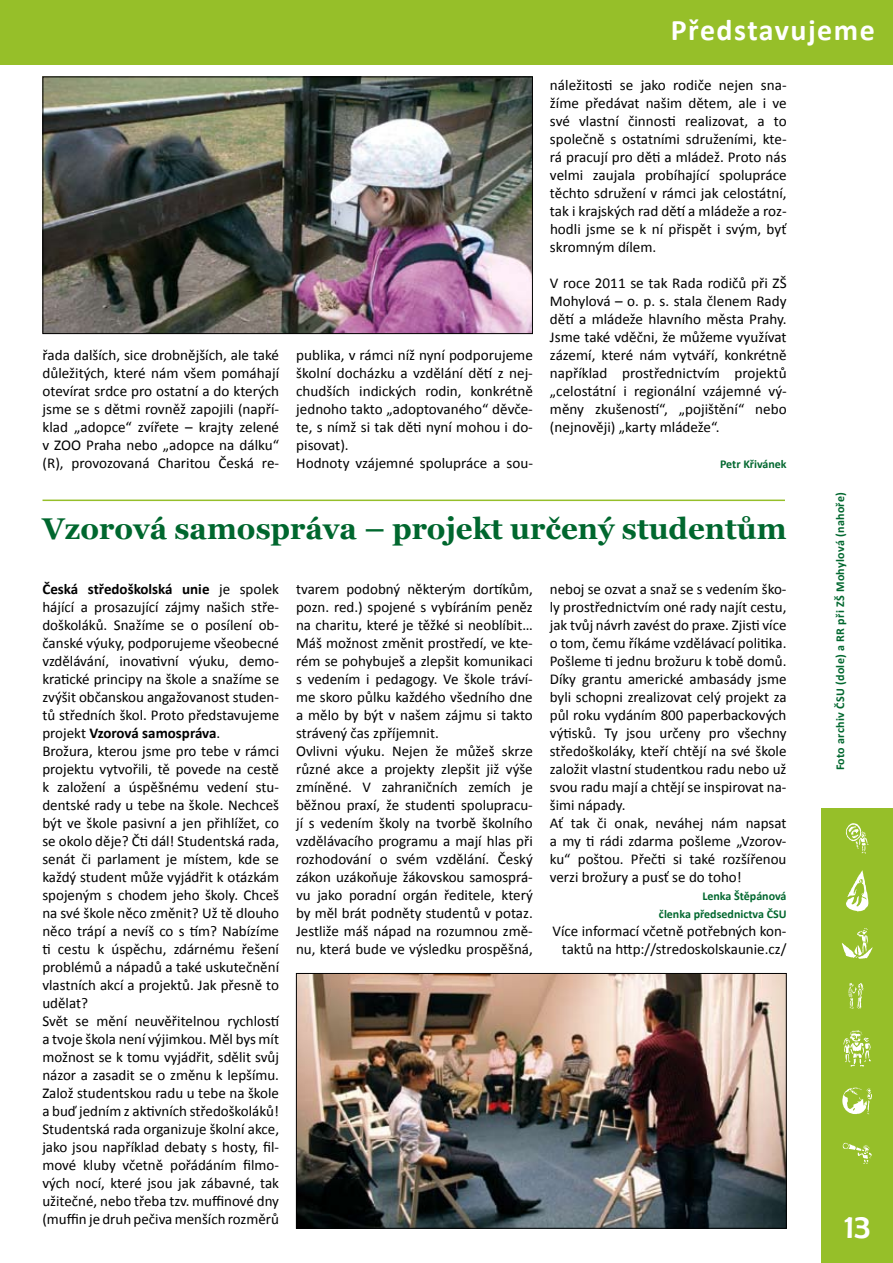
<style>
.page{position:relative;width:893px;height:1263px;background:#fff}
.page>*{position:absolute;margin:0;border:0;box-sizing:border-box;transform-origin:0 0}
.t1{font:34.5px "Berlin Sans FB";color:#fff}
.t2{font:700 30px "Georgia";color:#00672e}
.t3{font:700 30px "Calibri";letter-spacing:.05em;color:#fff}
.t4{font:15px/18px "Calibri";color:#000}
.t5{font:700 12px/18px "Calibri";color:#00672e;text-align:right}
.t6{font:700 12px "Calibri";letter-spacing:.025em;color:#00672e}
.s1{font-weight:700}
</style>
<div class="page">
<div style="left:821px;top:809px;width:72px;height:454px;background:#96bf29"></div>
<div style="left:0;top:0;width:893px;height:64px;background:#96bf29"></div>
<svg style="left:843px;top:1143px;width:29px;height:21px"></svg>
<svg style="left:842px;top:1087px;width:30px;height:27px"></svg>
<svg style="left:848px;top:983px;width:16px;height:26px"></svg>
<svg style="left:842px;top:928px;width:31px;height:31px"></svg>
<svg style="left:846px;top:870px;width:23px;height:41px"></svg>
<svg style="left:846px;top:823px;width:22px;height:30px"></svg>
<svg style="left:843px;top:1030px;width:28px;height:37px"></svg>
<hr style="left:43px;top:500px;width:742px;height:1px;background:#96bf29">
<img style="left:45px;top:79px;width:486px;height:253px">
<div style="left:43px;top:77px;width:490px;height:257px;border:1px solid #000"></div>
<img style="left:298px;top:975px;width:487px;height:252px">
<div style="left:296px;top:973px;width:491px;height:256px;border:1px solid #000"></div>
<p class="t4" style="left:43px;top:346px;width:238px;text-align:justify">řada dalších, sice drobnějších, ale také důležitých, které nám všem pomáhají otevírat srdce pro ostatní a do kterých jsme se s dětmi rovněž zapojili (napří&shy;klad „adopce“ zvířete – krajty zelené v ZOO Praha nebo „adopce na dálku“ (R), provozovaná Charitou Česká re-</p>
<p class="t4" style="left:296px;top:346px;width:238px">publika, v rámci níž nyní podporujeme školní docházku a vzdělání dětí z nej&shy;chudších indických rodin, konkrétně jednoho takto „adoptovaného“ děvče&shy;te, s nímž si tak děti nyní mohou i do&shy;pisovat).<br>Hodnoty vzájemné spolupráce a sou-</p>
<h2 class="t3" style="left:671px;top:8px;width:206px">Představujeme</h2>
<p class="t4" style="left:550px;top:76px;width:238px;text-align:justify">náležitosti se jako rodiče nejen sna&shy;žíme předávat našim dětem, ale i ve své vlastní činnosti realizovat, a to společně s ostatními sdruženími, kte&shy;rá pracují pro děti a mládež. Proto nás velmi zaujala probíhající spolupráce těchto sdružení v rámci jak celostátní, tak i krajských rad dětí a mládeže a roz&shy;hodli jsme se k ní přispět i svým, byť skromným dílem.</p>
<p class="t4" style="left:550px;top:274px;width:238px;text-align:justify">V roce 2011 se tak Rada rodičů při ZŠ Mohylová – o. p. s. stala členem Rady dětí a mládeže hlavního města Prahy.<br>Jsme také vděčni, že můžeme využívat zázemí, které nám vytváří, konkrétně například prostřednictvím projektů „celostátní i regionální vzájemné vý&shy;měny zkušeností“, „pojištění“ nebo (nejnověji) „karty mládeže“.</p>
<p class="t5" style="left:720px;top:455px;width:68px">Petr Křivánek</p>
<h2 class="t2" style="left:43px;top:509px;width:746px">Vzorová samospráva – projekt určený studentům</h2>
<p class="t4" style="left:42px;top:580px;width:238px"><span class="s1">Česká středoškolská unie</span> je spolek hájící a prosazující zájmy našich stře&shy;doškoláků. Snažíme se o posílení ob&shy;čanské výuky, podporujeme všeobecné vzdělávání, inovativní výuku, demo&shy;kratické principy na škole a snažíme se zvýšit občanskou angažovanost studen&shy;tů středních škol. Proto představujeme projekt <span class="s1">Vzorová samospráva</span>.<br>Brožura, kterou jsme pro tebe v rámci projektu vytvořili, tě povede na cestě k založení a úspěšnému vedení stu&shy;dentské rady u tebe na škole. Nechceš být ve škole pasivní a jen přihlížet, co se okolo děje? Čti dál! Studentská rada, senát či parlament je místem, kde se každý student může vyjádřit k otázkám spojeným s chodem jeho školy. Chceš na své škole něco změnit? Už tě dlouho něco trápí a nevíš co s tím? Nabízíme ti cestu k úspěchu, zdárnému řešení problémů a nápadů a také uskutečnění vlastních akcí a projektů. Jak přesně to udělat?<br>Svět se mění neuvěřitelnou rychlostí a tvoje škola není výjimkou. Měl bys mít možnost se k tomu vyjádřit, sdělit svůj názor a zasadit se o změnu k lepšímu.<br>Založ studentskou radu u tebe na škole a buď jedním z aktivních středoškoláků!<br>Studentská rada organizuje školní akce, jako jsou například debaty s hosty, fil&shy;mové kluby včetně pořádáním filmo&shy;vých nocí, které jsou jak zábavné, tak užitečné, nebo třeba tzv. muffinové dny (muffin je druh pečiva menších rozměrů</p>
<p class="t4" style="left:296px;top:580px;width:238px">tvarem podobný některým dortíkům, pozn. red.) spojené s vybíráním peněz na charitu, které je těžké si neoblíbit… Máš možnost změnit prostředí, ve kte&shy;rém se pohybuješ a zlepšit komunikaci s vedením i pedagogy. Ve škole tráví&shy;me skoro půlku každého všedního dne a mělo by být v našem zájmu si takto strávený čas zpříjemnit.<br>Ovlivni výuku. Nejen že můžeš skrze různé akce a projekty zlepšit již výše zmíněné. V zahraničních zemích je běžnou praxí, že studenti spolupracu&shy;jí s vedením školy na tvorbě školního vzdělávacího programu a mají hlas při rozhodování o svém vzdělání. Český zákon uzákoňuje žákovskou samosprá&shy;vu jako poradní orgán ředitele, který by měl brát podněty studentů v potaz.<br>Jestliže máš nápad na rozumnou změ&shy;nu, která bude ve výsledku prospěšná,</p>
<p class="t4" style="left:550px;top:580px;width:238px">neboj se ozvat a snaž se s vedením ško&shy;ly prostřednictvím oné rady najít cestu, jak tvůj návrh zavést do praxe. Zjisti více o tom, čemu říkáme vzdělávací politika.<br>Pošleme ti jednu brožuru k tobě domů.<br>Díky grantu americké ambasády jsme byli schopni zrealizovat celý projekt za půl roku vydáním 800 paperbackových výtisků. Ty jsou určeny pro všechny středoškoláky, kteří chtějí na své škole založit vlastní studentkou radu nebo už svou radu mají a chtějí se inspirovat na&shy;šimi nápady.<br>Ať tak či onak, neváhej nám napsat a my ti rádi zdarma pošleme „Vzorov&shy;ku“ poštou. Přečti si také rozšířenou verzi brožury a pusť se do toho!</p>
<p class="t5" style="left:659px;top:887px;width:129px">Lenka Štěpánová<br>členka předsednictva ČSU</p>
<p class="t4" style="left:553px;top:922px;width:235px;text-align:right">Více informací včetně potřebných kon&shy;taktů na http://stredoskolskaunie.cz/</p>
<p class="t6" style="left:832px;top:770px;width:280px;rotate:-90deg">Foto archiv ČSU (dole) a RR při ZŠ Mohylová (nahoře)</p>
<h1 class="t1" style="left:845px;top:1207px;width:27px">13</h1>
</div>
